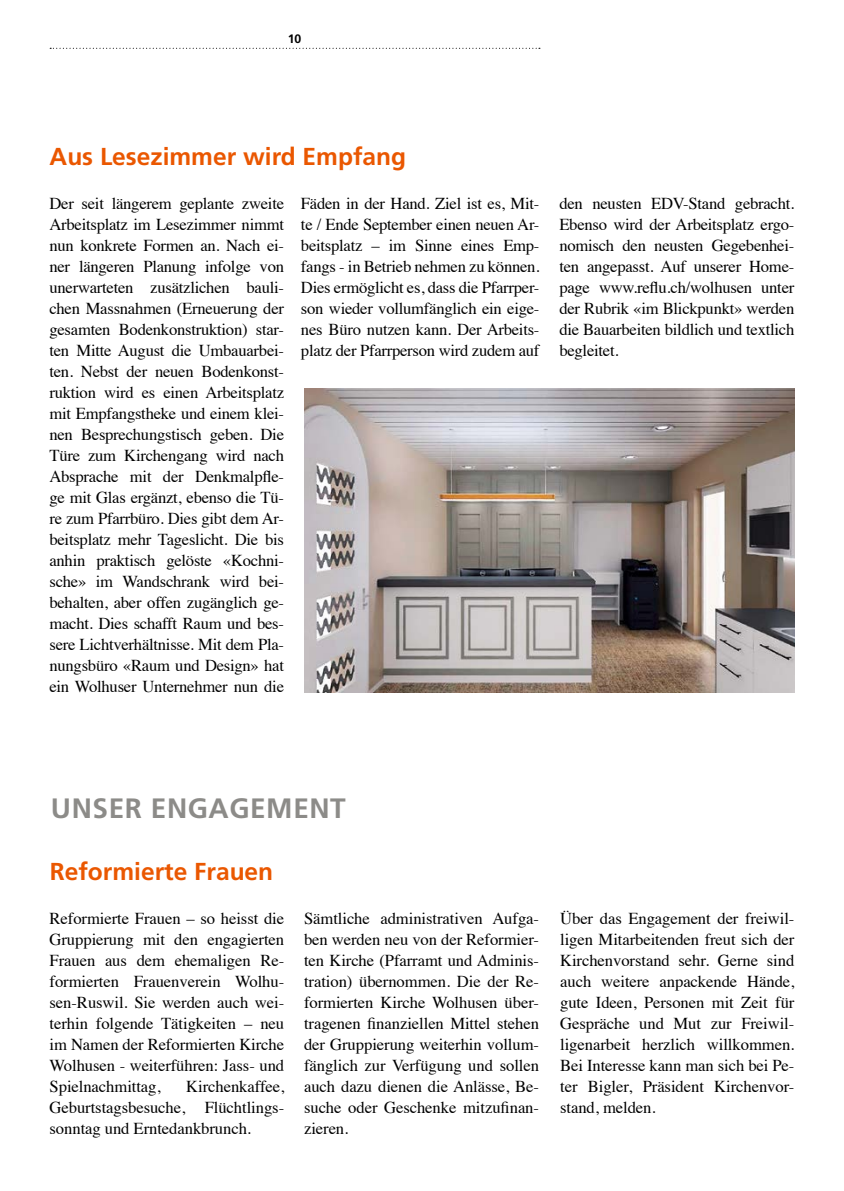
<style>
.page{position:relative;width:844px;height:1191px;background:#fff}
.page>*{position:absolute;margin:0;border:0;box-sizing:border-box;transform-origin:0 0}
.rubriktitel{font:700 28px "Frutiger";letter-spacing:.02em;color:#8c8b88}
.Zwischentitel{font:700 24.5px "Frutiger";color:#ea5700}
.Lauftext{font:16.62px/21px "Times";letter-spacing:-.005em;color:#000;text-align:justify}
.t1{font:700 12.25px "Frutiger";color:#000}
</style>
<div class="page">
<svg style="left:50px;top:48px;width:490px;height:1px"></svg>
<img style="left:304px;top:388px;width:490px;height:304px">
<p class="t1" style="left:288px;top:31px;width:15px">10</p>
<p class="Zwischentitel" style="left:50px;top:142px;width:358px">Aus Lesezimmer wird Empfang</p>
<p class="Lauftext" style="left:49px;top:192px;width:236px">Der seit längerem geplante zweite Arbeitsplatz im Lesezimmer nimmt nun konkrete Formen an. Nach ei&shy;ner längeren Planung infolge von unerwarteten zusätzlichen bauli&shy;chen Massnahmen (Erneuerung der gesamten Bodenkonstruktion) star&shy;ten Mitte August die Umbauarbei&shy;ten. Nebst der neuen Bodenkonst&shy;ruktion wird es einen Arbeitsplatz mit Empfangstheke und einem klei&shy;nen Besprechungstisch geben. Die Türe zum Kirchengang wird nach Absprache mit der Denkmalpfle&shy;ge mit Glas ergänzt, ebenso die Tü&shy;re zum Pfarrbüro. Dies gibt dem Ar&shy;beitsplatz mehr Tageslicht. Die bis anhin praktisch gelöste «Kochni&shy;sche» im Wandschrank wird bei&shy;behalten, aber offen zugänglich ge&shy;macht. Dies schafft Raum und bes&shy;sere Lichtverhältnisse. Mit dem Pla&shy;nungsbüro «Raum und Design» hat ein Wolhuser Unternehmer nun die</p>
<p class="Lauftext" style="left:301px;top:192px;width:240px">Fäden in der Hand. Ziel ist es, Mit&shy;te / Ende September einen neuen Ar&shy;beitsplatz – im Sinne eines Emp&shy;fangs - in Betrieb nehmen zu können.<br>Dies ermöglicht es, dass die Pfarrper&shy;son wieder vollumfänglich ein eige&shy;nes Büro nutzen kann. Der Arbeits&shy;platz der Pfarrperson wird zudem auf</p>
<p class="Lauftext" style="left:559px;top:192px;width:236px">den neusten EDV-Stand gebracht.<br>Ebenso wird der Arbeitsplatz ergo&shy;nomisch den neusten Gegebenhei&shy;ten angepasst. Auf unserer Home&shy;page www.reflu.ch/wolhusen unter der Rubrik «im Blickpunkt» werden die Bauarbeiten bildlich und textlich begleitet.</p>
<p class="rubriktitel" style="left:51px;top:792px;width:296px">UNSER ENGAGEMENT</p>
<p class="Zwischentitel" style="left:50px;top:856px;width:225px">Reformierte Frauen</p>
<p class="Lauftext" style="left:50px;top:906px;width:236px">Reformierte Frauen – so heisst die Gruppierung mit den engagierten Frauen aus dem ehemaligen Re&shy;formierten Frauenverein Wolhu&shy;sen-Ruswil. Sie werden auch wei&shy;terhin folgende Tätigkeiten – neu im Namen der Reformierten Kirche Wolhusen - weiterführen: Jass- und Spielnachmittag,</p>
<p class="Lauftext" style="left:50px;top:1074px;width:236px;text-indent:137px">Kirchenkaffee, Geburtstagsbesuche, Flüchtlings&shy;sonntag und Erntedankbrunch.</p>
<p class="Lauftext" style="left:304px;top:906px;width:236px">Sämtliche administrativen Aufga&shy;ben werden neu von der Reformier&shy;ten Kirche (Pfarramt und Adminis&shy;tration) übernommen. Die der Re&shy;formierten Kirche Wolhusen über&shy;tragenen finanziellen Mittel stehen der Gruppierung weiterhin vollum&shy;fänglich zur Verfügung und sollen auch dazu dienen die Anlässe, Be&shy;suche oder Geschenke mitzufinan&shy;zieren.</p>
<p class="Lauftext" style="left:560px;top:906px;width:236px">Über das Engagement der freiwil&shy;ligen Mitarbeitenden freut sich der Kirchenvorstand sehr. Gerne sind auch weitere anpackende Hände, gute Ideen, Personen mit Zeit für Gespräche und Mut zur Freiwil&shy;ligenarbeit herzlich willkommen.<br>Bei Interesse kann man sich bei Pe&shy;ter Bigler, Präsident Kirchenvor&shy;stand, melden.</p>
</div>
